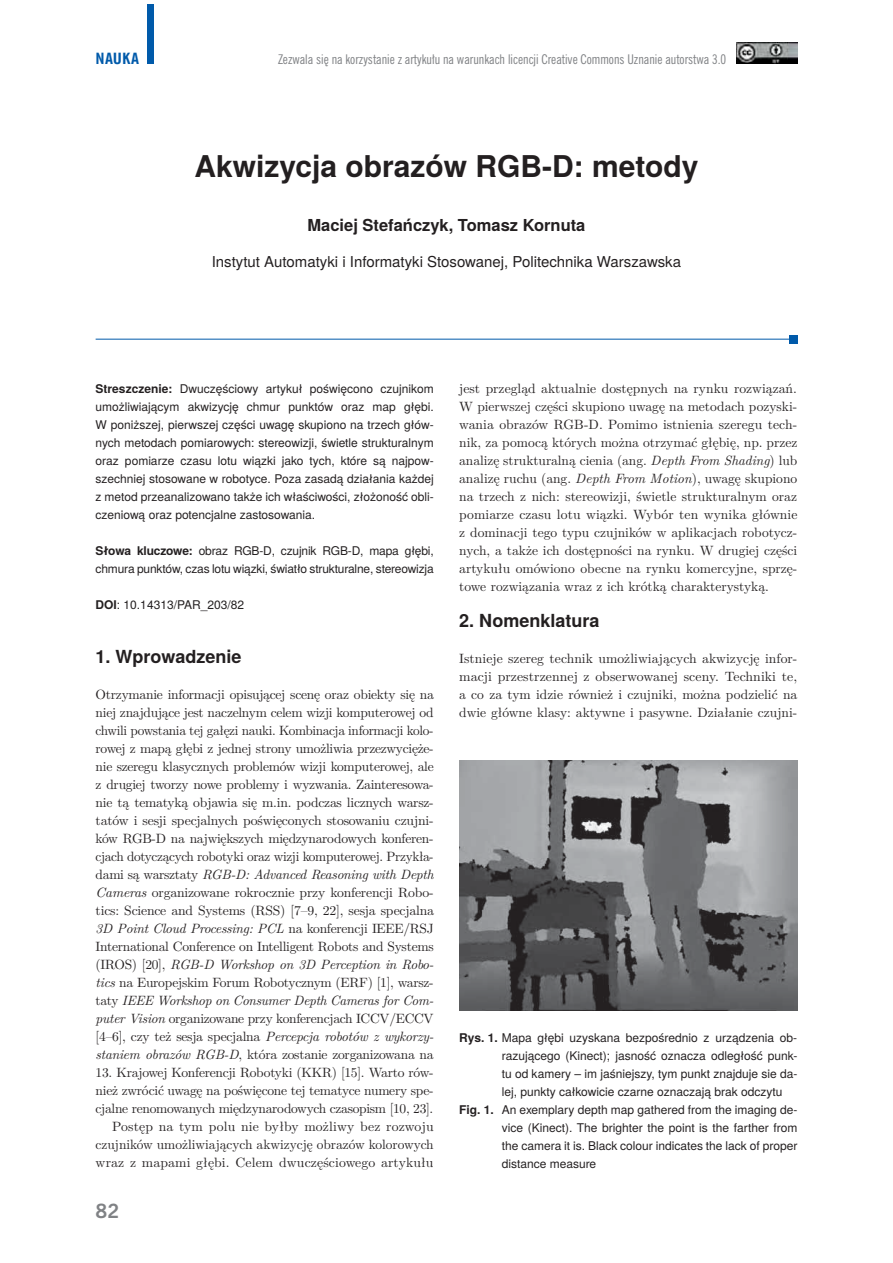
<style>
.page{position:relative;width:893px;height:1263px;background:#fff}
.page>*{position:absolute;margin:0;border:0;box-sizing:border-box;transform-origin:0 0}
.t1{font:700 30px "Te X Gyre Heros";color:#231f20}
.t2{font:700 18px "Te X Gyre Heros";color:#231f20}
.t3{font:700 18px "News Goth PL";color:#808285}
.t4{font:700 16.5px "Te X Gyre Heros";color:#231f20}
.t5{font:15px "Te X Gyre Heros";color:#231f20}
.t6{font:700 14.1px "News Goth Cn PL";letter-spacing:.005em;color:#005aaa;scale:1.18 1}
.t7{font:13.5px/18px "LM Roman 10";color:#231f20;text-align:justify}
.t8{font:13.5px/18px "LM Roman 10";letter-spacing:-.02em;color:#231f20;text-align:right}
.t9{font:12px/18px "Te X Gyre Heros";color:#231f20;text-align:justify}
.t10{font:12px "News Goth Cn PL";color:#808285}
.s1{font-weight:700}
.s2{font-style:italic}
</style>
<div class="page">
<div style="left:147px;top:4px;width:7px;height:60px;background:#005aaa"></div>
<hr style="left:96px;top:339px;width:701px;height:1px;background:#005aaa">
<div style="left:789px;top:335px;width:8px;height:8px;background:#005aaa"></div>
<img style="left:736px;top:43px;width:61px;height:21px">
<img style="left:459px;top:761px;width:338px;height:250px">
<p class="t6" style="left:96px;top:52px;width:38px">NAUKA</p>
<p class="t10" style="left:278px;top:54px;width:450px">Zezwala się na korzystanie z artykułu na warunkach licencji Creative Commons Uznanie autorstwa 3.0</p>
<h1 class="t1" style="left:194px;top:154px;width:506px">Akwizycja obrazów RGB-D: metody</h1>
<p class="t4" style="left:307px;top:218px;width:279px">Maciej Stefańczyk, Tomasz Kornuta</p>
<p class="t5" style="left:212px;top:255px;width:471px">Instytut Automatyki i Informatyki Stosowanej, Politechnika Warszawska</p>
<p class="t9" style="left:96px;top:381px;width:340px"><span class="s1">Streszczenie:</span> Dwuczęściowy artykuł poświęcono czujnikom umożliwiającym akwizycję chmur punktów oraz map głębi.<br>W poniższej, pierwszej części uwagę skupiono na trzech głów&shy;nych metodach pomiarowych: stereowizji, świetle strukturalnym oraz pomiarze czasu lotu wiązki jako tych, które są najpow&shy;szechniej stosowane w robotyce. Poza zasadą działania każdej z metod przeanalizowano także ich właściwości, złożoność obli&shy;czeniową oraz potencjalne zastosowania.</p>
<p class="t9" style="left:96px;top:543px;width:340px"><span class="s1">Słowa kluczowe:</span> obraz RGB-D, czujnik RGB-D, mapa głębi, chmura punktów, czas lotu wiązki, światło strukturalne, stereowizja</p>
<p class="t9" style="left:96px;top:597px;width:150px"><span class="s1">DOI</span>: 10.14313/PAR_203/82</p>
<h2 class="t2" style="left:96px;top:649px;width:147px">1. Wprowadzenie</h2>
<p class="t7" style="left:96px;top:687px;width:340px">Otrzymanie informacji opisującej scenę oraz obiekty się na niej znajdujące jest naczelnym celem wizji komputerowej od chwili powstania tej gałęzi nauki. Kombinacja informacji kolo&shy;rowej z mapą głębi z jednej strony umożliwia przezwycięże&shy;nie szeregu klasycznych problemów wizji komputerowej, ale z drugiej tworzy nowe problemy i wyzwania. Zainteresowa&shy;nie tą tematyką objawia się m.in. podczas licznych warsz&shy;tatów i sesji specjalnych poświęconych stosowaniu czujni&shy;ków RGB-D na największych międzynarodowych konferen&shy;cjach dotyczących robotyki oraz wizji komputerowej. Przykła&shy;dami są warsztaty <span class="s2">RGB-D: Advanced Reasoning with Depth Cameras</span> organizowane rokrocznie przy konferencji Robo&shy;tics: Science and Systems (RSS) [7–9, 22], sesja specjalna <span class="s2">3D Point Cloud Processing: PCL</span> na konferencji IEEE/RSJ International Conference on Intelligent Robots and Systems (IROS) [20], <span class="s2">RGB-D Workshop on 3D Perception in Robo&shy;tics</span> na Europejskim Forum Robotycznym (ERF) [1], warsz&shy;taty <span class="s2">IEEE Workshop on Consumer Depth Cameras for Com&shy;puter Vision</span> organizowane przy konferencjach ICCV/ECCV [4–6], czy też sesja specjalna <span class="s2">Percepcja robotów z wykorzy&shy;staniem obrazów RGB-D</span>, która zostanie zorganizowana na</p>
<p class="t8" style="left:96px;top:1065px;width:340px">13. Krajowej Konferencji Robotyki (KKR) [15]. Warto rów&shy;nież zwrócić uwagę na poświęcone tej tematyce numery spe&shy;cjalne renomowanych międzynarodowych czasopism [10, 23].<br>Postęp na tym polu nie byłby możliwy bez rozwoju czujników umożliwiających akwizycję obrazów kolorowych wraz z mapami głębi. Celem dwuczęściowego artykułu</p>
<h2 class="t3" style="left:96px;top:1203px;width:25px">82</h2>
<p class="t7" style="left:459px;top:381px;width:340px">jest przegląd aktualnie dostępnych na rynku rozwiązań.<br>W pierwszej części skupiono uwagę na metodach pozyski&shy;wania obrazów RGB-D. Pomimo istnienia szeregu tech&shy;nik, za pomocą których można otrzymać głębię, np. przez analizę strukturalną cienia (ang. <span class="s2">Depth From Shading</span>) lub analizę ruchu (ang. <span class="s2">Depth From Motion</span>), uwagę skupiono na trzech z nich: stereowizji, świetle strukturalnym oraz pomiarze czasu lotu wiązki. Wybór ten wynika głównie z dominacji tego typu czujników w aplikacjach robotycz&shy;nych, a także ich dostępności na rynku. W drugiej części artykułu omówiono obecne na rynku komercyjne, sprzę&shy;towe rozwiązania wraz z ich krótką charakterystyką.</p>
<h2 class="t2" style="left:459px;top:613px;width:142px">2. Nomenklatura</h2>
<p class="t7" style="left:459px;top:651px;width:340px">Istnieje szereg technik umożliwiających akwizycję infor&shy;macji przestrzennej z obserwowanej sceny. Techniki te, a co za tym idzie również i czujniki, można podzielić na dwie główne klasy: aktywne i pasywne. Działanie czujni-</p>
<p class="t9" style="left:459px;top:1029px;width:340px"><span class="s1">Rys. 1.</span> Mapa głębi uzyskana bezpośrednio z urządzenia ob-</p>
<p class="t9" style="left:502px;top:1047px;width:297px">razującego (Kinect); jasność oznacza odległość punk-</p>
<p class="t9" style="left:502px;top:1065px;width:297px">tu od kamery – im jaśniejszy, tym punkt znajduje sie da-</p>
<p class="t9" style="left:502px;top:1083px;width:282px">lej, punkty całkowicie czarne oznaczają brak odczytu</p>
<p class="t9" style="left:459px;top:1101px;width:340px"><span class="s1">Fig. 1.</span> An exemplary depth map gathered from the imaging de-</p>
<p class="t9" style="left:502px;top:1119px;width:297px">vice (Kinect). The brighter the point is the farther from</p>
<p class="t9" style="left:502px;top:1137px;width:297px">the camera it is. Black colour indicates the lack of proper</p>
<p class="t9" style="left:502px;top:1155px;width:96px">distance measure</p>
</div>
